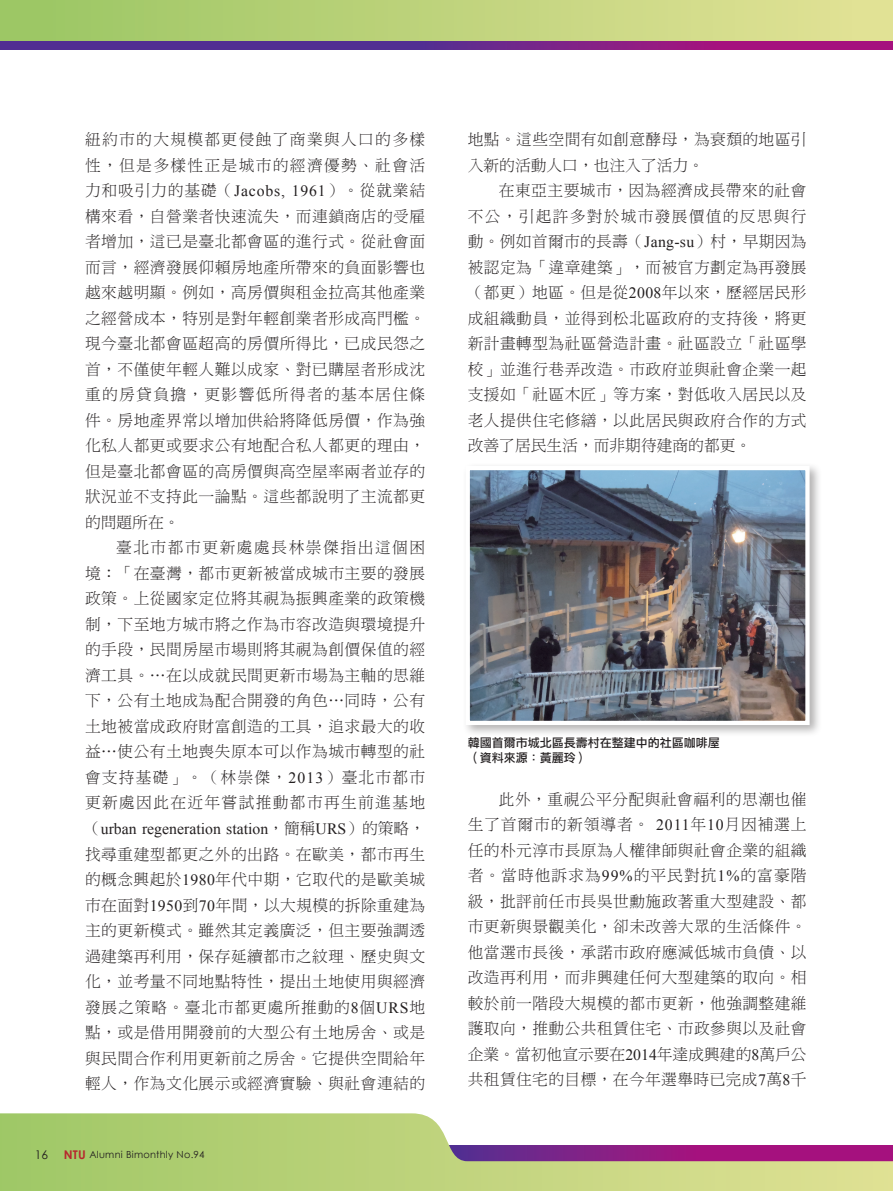
<style>
.page{position:relative;width:893px;height:1191px;background:#fff}
.page>*{position:absolute;margin:0;border:0;box-sizing:border-box;transform-origin:0 0}
.內文10_5{font:15.75px/25.5px "DF Ming Std W3";letter-spacing:.025em;color:#231f20;text-align:justify}
.圖說{font:12px "DF Li Hei Std W5";color:#231f20}
.t1{font:12px "Century Gothic";color:#231f20}
.t2{font:9.75px "Century Gothic";letter-spacing:.025em;color:#231f20}
.s1{font-family:"Times New Roman"}
.s2{font-weight:700;font-size:12px;color:#b7282e}
</style>
<div class="page">
<svg style="left:0;top:40px;width:893px;height:10px;background:#783589"></svg>
<svg style="left:0;top:1113px;width:893px;height:78px"></svg>
<div style="left:0;top:0;width:893px;height:40px;background:linear-gradient(to right,#9ac563,#e4e297)"></div>
<div style="left:462px;top:462px;width:360px;height:275px;background:#231f20;opacity:.35"></div>
<img style="left:471px;top:471px;width:334px;height:249px">
<div style="left:466px;top:466px;width:344px;height:259px;border:4px solid #fff"></div>
<p class="內文10_5" style="left:85px;top:127px;width:342px">紐約市的大規模都更侵蝕了商業與人口的多樣性，但是多樣性正是城市的經濟優勢、社會活力和吸引力的基礎（<span class="s1">Jacobs, 1961</span>）。從就業結構來看，自營業者快速流失，而連鎖商店的受雇者增加，這已是臺北都會區的進行式。從社會面而言，經濟發展仰賴房地產所帶來的負面影響也越來越明顯。例如，高房價與租金拉高其他產業之經營成本，特別是對年輕創業者形成高門檻。現今臺北都會區超高的房價所得比，已成民怨之首，不僅使年輕人難以成家、對已購屋者形成沈重的房貸負擔，更影響低所得者的基本居住條件。房地產界常以增加供給將降低房價，作為強化私人都更或要求公有地配合私人都更的理由，但是臺北都會區的高房價與高空屋率兩者並存的狀況並不支持此一論點。這些都說明了主流都更的問題所在。</p>
<p class="內文10_5" style="left:85px;top:535px;width:342px;text-indent:31px">臺北市都市更新處處長林崇傑指出這個困境：「在臺灣，都市更新被當成城市主要的發展政策。上從國家定位將其視為振興產業的政策機制，下至地方城市將之作為市容改造與環境提升的手段，民間房屋市場則將其視為創價保值的經濟工具。⋯在以成就民間更新市場為主軸的思維下，公有土地成為配合開發的角色⋯同時，公有土地被當成政府財富創造的工具，追求最大的收益⋯使公有土地喪失原本可以作為城市轉型的社會支持基礎」。（林崇傑，<span class="s1">2013</span>）臺北市都市更新處因此在近年嘗試推動都市再生前進基地（<span class="s1">urban regeneration station</span>，簡稱<span class="s1">URS</span>）的策略，找尋重建型都更之外的出路。在歐美，都市再生的概念興起於<span class="s1">1980</span>年代中期，它取代的是歐美城市在面對<span class="s1">1950</span>到<span class="s1">70</span>年間，以大規模的拆除重建為主的更新模式。雖然其定義廣泛，但主要強調透過建築再利用，保存延續都市之紋理、歷史與文化，並考量不同地點特性，提出土地使用與經濟發展之策略。臺北市都更處所推動的<span class="s1">8</span>個<span class="s1">URS</span>地點，或是借用開發前的大型公有土地房舍、或是與民間合作利用更新前之房舍。它提供空間給年輕人，作為文化展示或經濟實驗、與社會連結的</p>
<p class="t1" style="left:35px;top:1147px;width:15px">16</p>
<p class="t2" style="left:64px;top:1148px;width:142px"><span class="s2">NTU</span> Alumni Bimonthly No.94</p>
<p class="內文10_5" style="left:468px;top:127px;width:340px">地點。這些空間有如創意酵母，為衰頹的地區引入新的活動人口，也注入了活力。</p>
<p class="內文10_5" style="left:468px;top:178px;width:340px;text-indent:31px">在東亞主要城市，因為經濟成長帶來的社會不公，引起許多對於城市發展價值的反思與行動。例如首爾市的長壽（<span class="s1">Jang-su</span>）村，早期因為被認定為「違章建築」，而被官方劃定為再發展（都更）地區。但是從<span class="s1">2008</span>年以來，歷經居民形成組織動員，並得到松北區政府的支持後，將更新計畫轉型為社區營造計畫。社區設立「社區學校」並進行巷弄改造。市政府並與社會企業一起支援如「社區木匠」等方案，對低收入居民以及老人提供住宅修繕，以此居民與政府合作的方式改善了居民生活，而非期待建商的都更。</p>
<p class="圖說" style="left:468px;top:736px;width:253px">韓國首爾市城北區長壽村在整建中的社區咖啡屋</p>
<p class="圖說" style="left:468px;top:751px;width:121px">（資料來源：黃麗玲）</p>
<p class="內文10_5" style="left:468px;top:786px;width:340px;text-indent:31px">此外，重視公平分配與社會福利的思潮也催生了首爾市的新領導者。 <span class="s1">2011</span>年<span class="s1">10</span>月因補選上任的朴元淳市長原為人權律師與社會企業的組織者。當時他訴求為<span class="s1">99%</span>的平民對抗<span class="s1">1%</span>的富豪階級，批評前任市長吳世勳施政著重大型建設、都市更新與景觀美化，卻未改善大眾的生活條件。他當選市長後，承諾市政府應減低城市負債、以改造再利用，而非興建任何大型建築的取向。相較於前一階段大規模的都市更新，他強調整建維護取向，推動公共租賃住宅、市政參與以及社會企業。當初他宣示要在<span class="s1">2014</span>年達成興建的<span class="s1">8</span>萬戶公共租賃住宅的目標，在今年選舉時已完成<span class="s1">7</span>萬<span class="s1">8</span>千</p>
</div>
